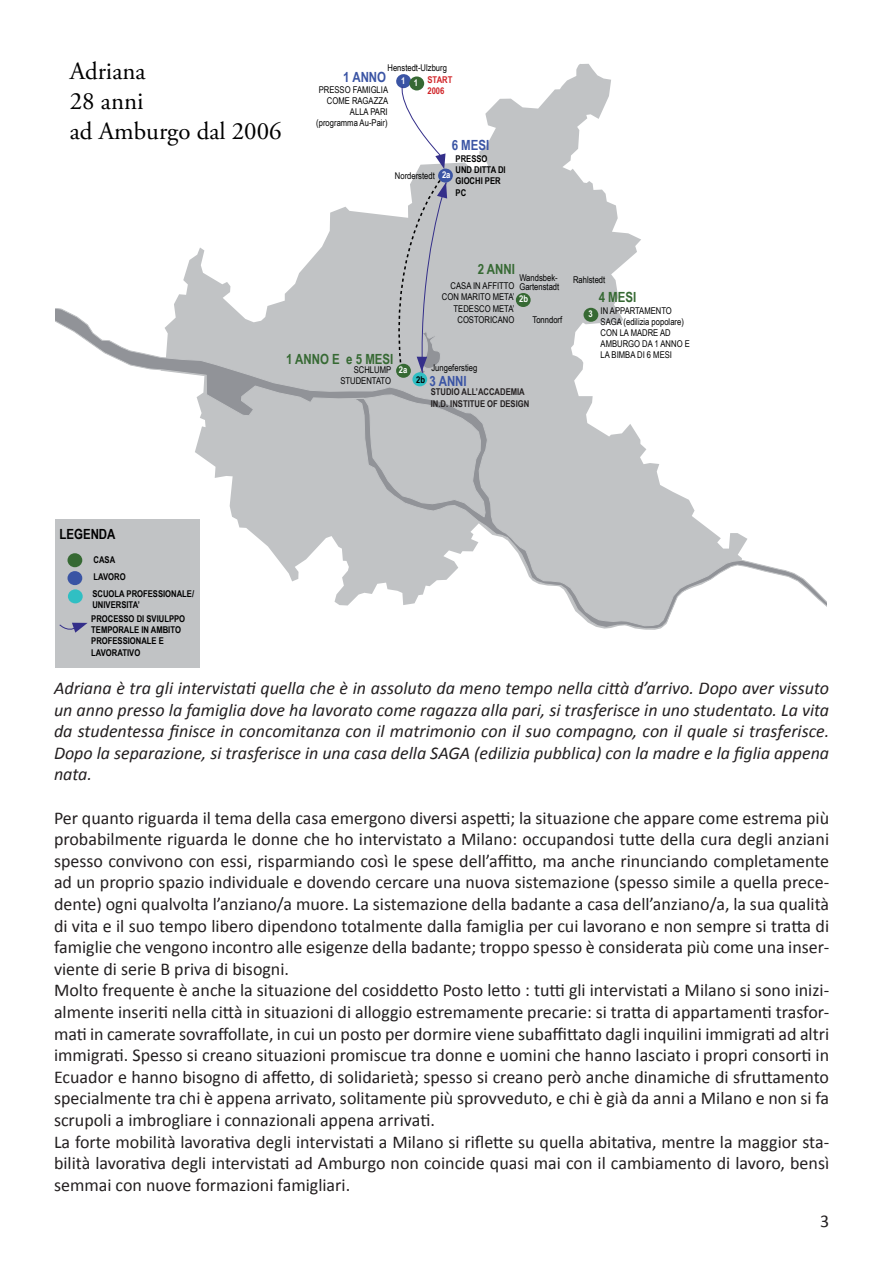
<style>
.page{position:relative;width:893px;height:1263px;background:#fff}
.page>*{position:absolute;margin:0;border:0;box-sizing:border-box;transform-origin:0 0}
.t1{font:24.9px/29.8px "Adobe Garamond Pro";color:#000}
.t2{font:18px/21.6px "Calibri";color:#231f20}
.t3{font:italic 18px/21.6px "Calibri";color:#231f20;text-align:justify}
.t4{font:700 13.95px "Arial Narrow";color:#366933}
.t5{font:700 13.95px "Arial Narrow";color:#3a54a4}
.t6{font:700 13.95px "Arial Narrow";color:#000}
.t7{font:9.3px/11.2px "Arial Narrow";color:#000;text-align:right}
.t8{font:700 9.3px/11.2px "Arial Narrow";color:#000}
.t9{font:700 9.3px/11.2px "Arial Narrow";color:#231f20}
.t10{font:700 9.3px/11.2px "Arial Narrow";color:#d02226}
.t11{font:700 9.3px "Arial Narrow";color:#fff}
.s1{font-weight:700;color:#fff}
.s2{font-weight:700}
</style>
<div class="page">
<svg style="left:178px;top:63px;width:480px;height:567px"></svg>
<svg style="left:55px;top:297px;width:772px;height:332px"></svg>
<div style="left:55px;top:519px;width:144px;height:149px;background:#c1c3c5"></div>
<div style="left:68px;top:571px;width:14px;height:14px;background:#3a54a4;border-radius:50%"></div>
<svg style="left:59px;top:622px;width:29px;height:11px"></svg>
<div style="left:68px;top:589px;width:15px;height:14px;background:#30bfc3;border-radius:50%"></div>
<div style="left:68px;top:553px;width:14px;height:14px;background:#366933;border-radius:50%"></div>
<div style="left:412px;top:372px;width:15px;height:14px;background:#30bfc3;border-radius:50%"></div>
<svg style="left:396px;top:364px;width:15px;height:14px"></svg>
<div style="left:583px;top:308px;width:15px;height:14px;background:#366933;border-radius:50%"></div>
<div style="left:516px;top:293px;width:15px;height:14px;background:#366933;border-radius:50%"></div>
<svg style="left:390px;top:74px;width:63px;height:302px"></svg>
<h1 class="t1" style="left:70px;top:57px;width:213px">Adriana<br>28 anni<br>ad Amburgo dal 2006</h1>
<p class="t7" style="left:387px;top:62px;width:61px">Henstedt-Ulzburg</p>
<p class="t5" style="left:343px;top:66px;width:44px">1 ANNO</p>
<p class="t7" style="left:316px;top:83px;width:73px">PRESSO FAMIGLIA<br>COME RAGAZZA<br>ALLA PARI (programma Au-Pair)</p>
<p class="t10" style="left:427px;top:74px;width:26px">START<br>2006</p>
<p class="t11" style="left:401px;top:74px;width:6px">1</p>
<p class="t11" style="left:414px;top:76px;width:6px">1</p>
<p class="t5" style="left:452px;top:134px;width:39px">6 MESI</p>
<p class="t8" style="left:456px;top:153px;width:52px">PRESSO<br>UND DITTA DI<br>GIOCHI PER<br>PC</p>
<p class="t7" style="left:395px;top:170px;width:57px">Norderstedt <span class="s1">2a</span></p>
<p class="t4" style="left:478px;top:259px;width:39px">2 ANNI</p>
<p class="t7" style="left:442px;top:280px;width:74px">CASA IN AFFITTO<br>CON MARITO META’<br>TEDESCO META’<br>COSTORICANO</p>
<p class="t7" style="left:519px;top:273px;width:41px;line-height:8.6px;text-align:left">Wandsbek-<br>Gartenstadt</p>
<p class="t11" style="left:519px;top:292px;width:10px">2b</p>
<p class="t7" style="left:533px;top:313px;width:31px">Tonndorf</p>
<p class="t4" style="left:286px;top:348px;width:109px">1 ANNO E e 5 MESI</p>
<p class="t7" style="left:340px;top:364px;width:52px">SCHLUMP<br>STUDENTATO</p>
<p class="t11" style="left:399px;top:363px;width:10px">2a</p>
<p class="t7" style="left:431px;top:362px;width:47px">Jungeferstieg</p>
<p class="t5" style="left:430px;top:370px;width:39px">3 ANNI</p>
<p class="t8" style="left:416px;top:373px;width:10px">2b</p>
<p class="t9" style="left:431px;top:386px;width:100px">STUDIO ALL’ACCADEMIA<br>IN.D. INSTITUE OF DESIGN</p>
<p class="t7" style="left:573px;top:274px;width:34px">Rahlstedt</p>
<p class="t4" style="left:599px;top:286px;width:39px">4 MESI</p>
<p class="t7" style="left:601px;top:304px;width:91px;text-align:left;text-indent:-12px"><span class="s2">4</span> IN APPARTAMENTO<br>SAGA (edilizia popolare)<br>CON LA MADRE AD<br>AMBURGO DA 1 ANNO E<br>LA BIMBA DI 6 MESI</p>
<p class="t11" style="left:588px;top:307px;width:6px">3</p>
<p class="t6" style="left:59px;top:523px;width:58px">LEGENDA</p>
<p class="t8" style="left:94px;top:554px;width:23px">CASA</p>
<p class="t8" style="left:94px;top:571px;width:34px">LAVORO</p>
<p class="t8" style="left:92px;top:588px;width:103px">SCUOLA PROFESSIONALE/<br>UNIVERSITA’</p>
<p class="t8" style="left:91px;top:613px;width:95px">PROCESSO DI SVIULPPO<br>TEMPORALE IN AMBITO<br>PROFESSIONALE E<br>LAVORATIVO</p>
<p class="t3" style="left:54px;top:676px;width:777px">Adriana è tra gli intervistati quella che è in assoluto da meno tempo nella città d’arrivo. Dopo aver vissuto un anno presso la famiglia dove ha lavorato come ragazza alla pari, si trasferisce in uno studentato. La vita da studentessa finisce in concomitanza con il matrimonio con il suo compagno, con il quale si trasferisce.<br>Dopo la separazione, si trasferisce in una casa della SAGA (edilizia pubblica) con la madre e la figlia appena nata.</p>
<p class="t2" style="left:54px;top:806px;width:777px">Per quanto riguarda il tema della casa emergono diversi aspetti; la situazione che appare come estrema più probabilmente riguarda le donne che ho intervistato a Milano: occupandosi tutte della cura degli anziani spesso convivono con essi, risparmiando così le spese dell’affitto, ma anche rinunciando completamente ad un proprio spazio individuale e dovendo cercare una nuova sistemazione (spesso simile a quella prece&shy;dente) ogni qualvolta l’anziano/a muore. La sistemazione della badante a casa dell’anziano/a, la sua qualità di vita e il suo tempo libero dipendono totalmente dalla famiglia per cui lavorano e non sempre si tratta di famiglie che vengono incontro alle esigenze della badante; troppo spesso è considerata più come una inser&shy;viente di serie B priva di bisogni.<br>Molto frequente è anche la situazione del cosiddetto Posto letto : tutti gli intervistati a Milano si sono inizi&shy;almente inseriti nella città in situazioni di alloggio estremamente precarie: si tratta di appartamenti trasfor&shy;mati in camerate sovraffollate, in cui un posto per dormire viene subaffittato dagli inquilini immigrati ad altri immigrati. Spesso si creano situazioni promiscue tra donne e uomini che hanno lasciato i propri consorti in Ecuador e hanno bisogno di affetto, di solidarietà; spesso si creano però anche dinamiche di sfruttamento specialmente tra chi è appena arrivato, solitamente più sprovveduto, e chi è già da anni a Milano e non si fa scrupoli a imbrogliare i connazionali appena arrivati.<br>La forte mobilità lavorativa degli intervistati a Milano si riflette su quella abitativa, mentre la maggior sta&shy;bilità lavorativa degli intervistati ad Amburgo non coincide quasi mai con il cambiamento di lavoro, bensì semmai con nuove formazioni famigliari.</p>
<p class="t2" style="left:820px;top:1209px;width:11px">3</p>
</div>
